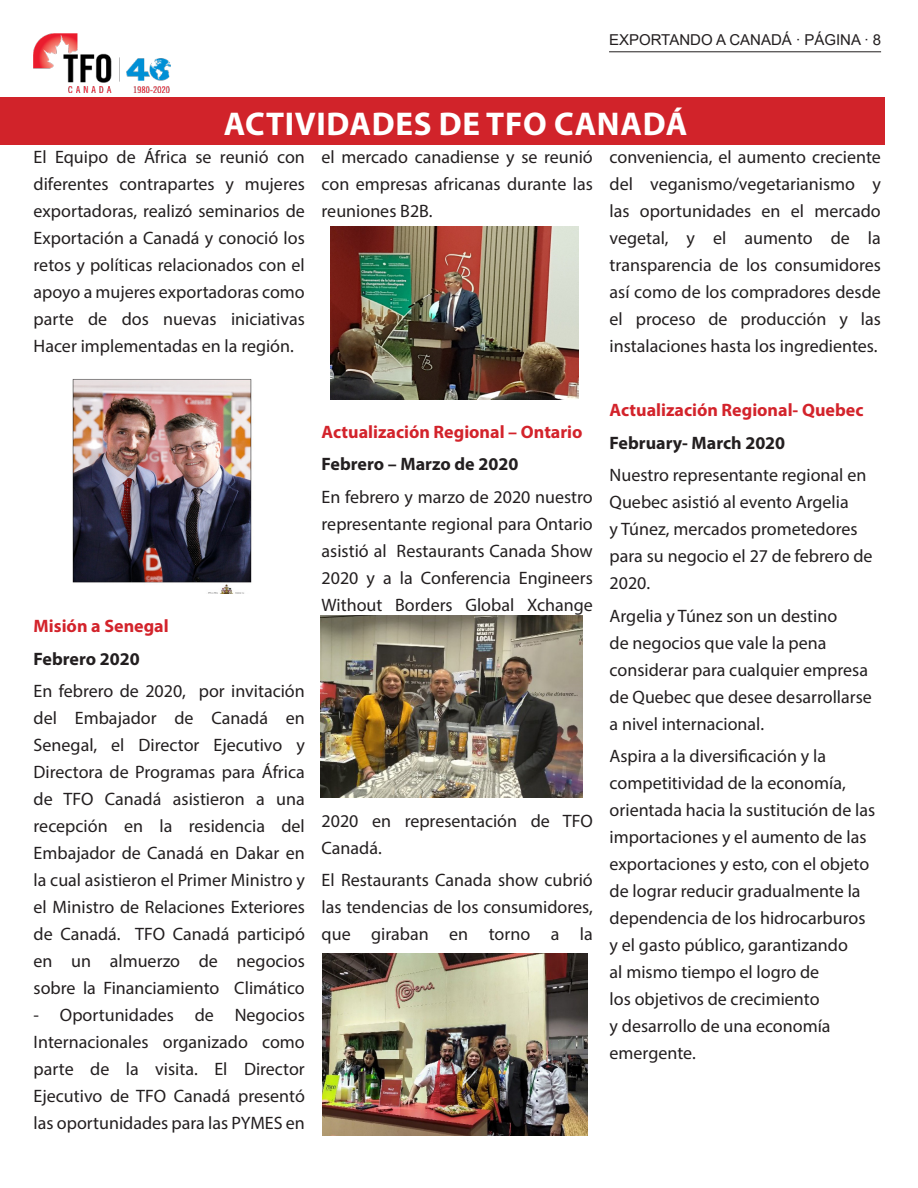
<style>
.page{position:relative;width:918px;height:1188px;background:#fff}
.page>*{position:absolute;margin:0;border:0;box-sizing:border-box;transform-origin:0 0}
.Issue_Tittle{font:700 33px "Myriad Pro";letter-spacing:.02em;color:#fff}
.t1{font:18px/27px "Myriad Pro";color:#231f20;text-align:justify}
.t2{font:700 18px "Myriad Pro";color:#d3232b}
.t3{font:700 18px "Myriad Pro";color:#231f20}
.Top_Month_Issue{font:15px "Arial";color:#231f20}
</style>
<div class="page">
<div style="left:0;top:97px;width:884px;height:48px;background:#d1232a"></div>
<img style="left:323px;top:954px;width:264px;height:181px">
<img style="left:72px;top:379px;width:180px;height:215px">
<hr style="left:609px;top:51px;width:272px;height:1px;background:#231f20">
<img style="left:321px;top:616px;width:262px;height:181px">
<img style="left:34px;top:34px;width:136px;height:58px">
<img style="left:330px;top:227px;width:249px;height:173px">
<p class="Top_Month_Issue" style="left:609px;top:29px;width:274px">EXPORTANDO A CANADÁ ∙ PÁGINA ∙ 8</p>
<p class="Issue_Tittle" style="left:224px;top:103px;width:465px">ACTIVIDADES DE TFO CANADÁ</p>
<p class="t1" style="left:34px;top:143px;width:273px">El Equipo de África se reunió con diferentes contrapartes y mujeres exportadoras, realizó seminarios de Exportación a Canadá y conoció los retos y políticas relacionados con el apoyo a mujeres exportadoras como parte de dos nuevas iniciativas Hacer implementadas en la región.</p>
<p class="t1" style="left:322px;top:143px;width:273px">el mercado canadiense y se reunió con empresas africanas durante las reuniones B2B.</p>
<p class="t1" style="left:610px;top:143px;width:273px">conveniencia, el aumento creciente del veganismo/vegetarianismo y las oportunidades en el mercado vegetal, y el aumento de la transparencia de los consumidores así como de los compradores desde el proceso de producción y las instalaciones hasta los ingredientes.</p>
<p class="t2" style="left:34px;top:615px;width:137px">Misión a Senegal</p>
<p class="t3" style="left:34px;top:647px;width:108px">Febrero 2020</p>
<p class="t1" style="left:34px;top:677px;width:273px">En febrero de 2020, por invitación del Embajador de Canadá en Senegal, el Director Ejecutivo y Directora de Programas para África de TFO Canadá asistieron a una recepción en la residencia del Embajador de Canadá en Dakar en la cual asistieron el Primer Ministro y el Ministro de Relaciones Exteriores de Canadá. TFO Canadá participó en un almuerzo de negocios sobre la Financiamiento Climático</p>
<p class="t1" style="left:34px;top:1001px;width:273px">- Oportunidades de Negocios Internacionales organizado como parte de la visita. El Director Ejecutivo de TFO Canadá presentó las oportunidades para las PYMES en</p>
<p class="t2" style="left:322px;top:420px;width:262px">Actualización Regional – Ontario</p>
<p class="t3" style="left:322px;top:453px;width:198px">Febrero – Marzo de 2020</p>
<p class="t1" style="left:322px;top:483px;width:273px">En febrero y marzo de 2020 nuestro representante regional para Ontario asistió al Restaurants Canada Show 2020 y a la Conferencia Engineers Without Borders Global Xchange</p>
<p class="t1" style="left:322px;top:807px;width:273px">2020 en representación de TFO<br>Canadá.</p>
<p class="t1" style="left:322px;top:866px;width:273px">El Restaurants Canada show cubrió las tendencias de los consumidores, que giraban en torno a la</p>
<p class="t2" style="left:610px;top:399px;width:255px">Actualización Regional- Quebec</p>
<p class="t3" style="left:610px;top:431px;width:177px">February- March 2020</p>
<p class="t1" style="left:610px;top:461px;width:264px;text-align:left">Nuestro representante regional en<br>Quebec asistió al evento Argelia<br>y Túnez, mercados prometedores para su negocio el 27 de febrero de<br>2020.</p>
<p class="t1" style="left:610px;top:602px;width:264px;text-align:left">Argelia y Túnez son un destino<br>de negocios que vale la pena considerar para cualquier empresa de Quebec que desee desarrollarse a nivel internacional.</p>
<p class="t1" style="left:610px;top:742px;width:267px;text-align:left">Aspira a la diversificación y la competitividad de la economía, orientada hacia la sustitución de las importaciones y el aumento de las exportaciones y esto, con el objeto de lograr reducir gradualmente la dependencia de los hidrocarburos y el gasto público, garantizando<br>al mismo tiempo el logro de<br>los objetivos de crecimiento<br>y desarrollo de una economía emergente.</p>
</div>
